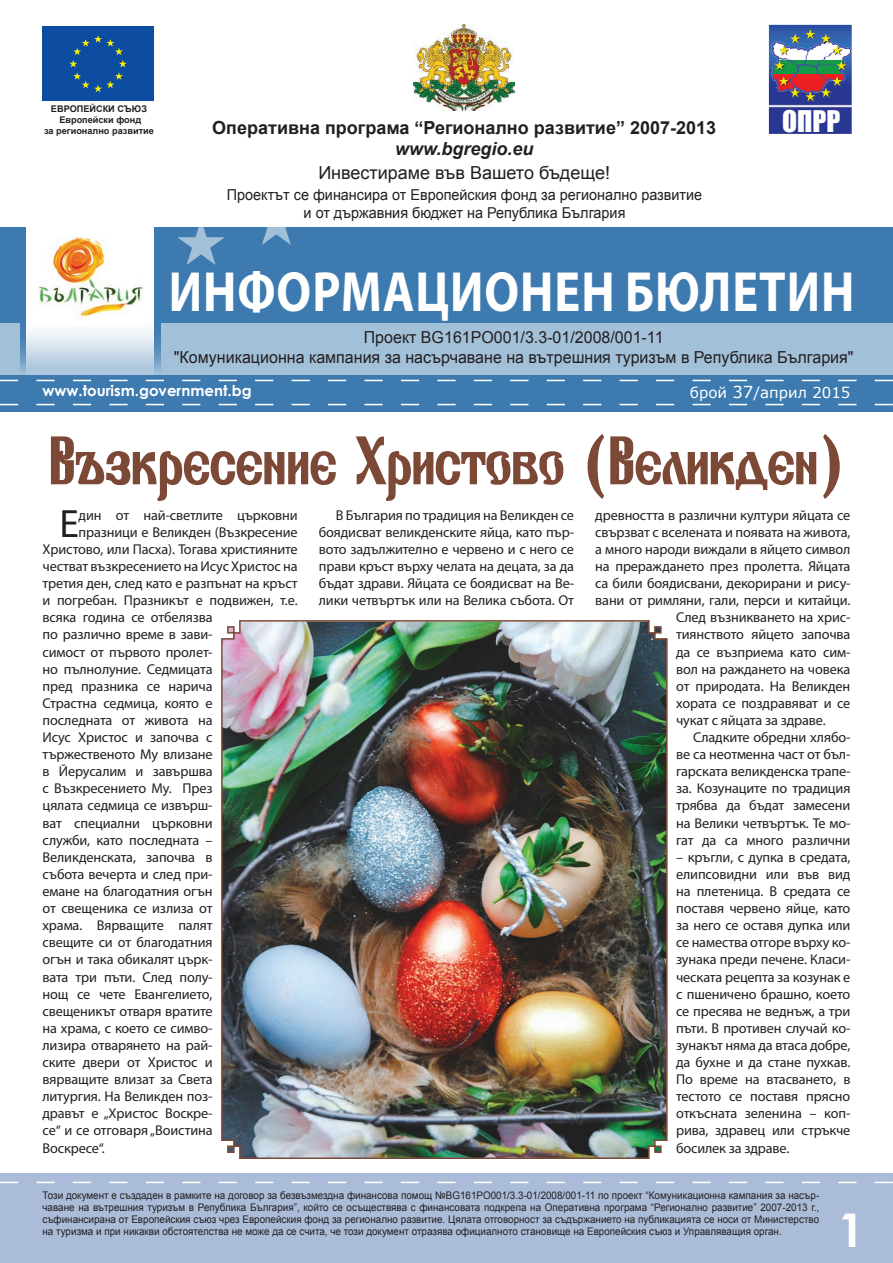
<style>
.page{position:relative;width:893px;height:1263px;background:#fff}
.page>*{position:absolute;margin:0;border:0;box-sizing:border-box;transform-origin:0 0}
.t1{font:700 68.4px "Old Cyr";color:#7d4937;scale:.85 1}
.t2{font:700 57px "Myriad Pro";letter-spacing:.02em;color:#fff;scale:.85 1}
.t3{font:700 46.5px "Century Gothic";color:#fff}
.t4{font:39.6px "Myriad Pro";color:#231f20}
.t5{font:27.6px "Impact";color:#fff}
.t6{font:700 18px "Arial";color:#231f20}
.t7{font:18px "Arial";color:#231f20}
.t8{font:italic 700 18px "Arial";color:#231f20}
.t9{font:16.5px/19.8px "Arial";color:#231f20;text-align:center}
.t10{font:15px/18px "Arial";color:#231f20;text-align:center;scale:.96 1}
.t11{font:700 15px "Century Gothic";color:#fff}
.t12{font:15px "Verdana";color:#fff}
.t13{font:14.25px/17.1px "Myriad Pro";letter-spacing:-.01em;color:#231f20;text-align:justify}
.t14{font:10.5px/12px "Arial";color:#231f20;text-align:justify;scale:.94 1}
.t15{font:700 9.15px/10.9px "Arial";color:#231f20;text-align:center}
.s1{font-size:16.5px}
</style>
<div class="page">
<div style="left:0;top:1174px;width:893px;height:89px;background:#abbcd9"></div>
<svg style="left:0;top:1182px;width:893px;height:1px"></svg>
<div style="left:0;top:227px;width:893px;height:185px;background:#3d7ab0"></div>
<svg style="left:177px;top:227px;width:48px;height:38px"></svg>
<svg style="left:262px;top:227px;width:29px;height:18px"></svg>
<div style="left:0;top:324px;width:893px;height:51px;background:#a3c0d9"></div>
<svg style="left:0;top:380px;width:893px;height:1px"></svg>
<svg style="left:0;top:404px;width:893px;height:1px"></svg>
<div style="left:42px;top:27px;width:112px;height:74px;background:#0d4da1"></div>
<svg style="left:42px;top:26px;width:85px;height:66px"></svg>
<img style="left:769px;top:25px;width:83px;height:109px">
<img style="left:771px;top:29px;width:81px;height:73px">
<img style="left:414px;top:25px;width:100px;height:85px">
<svg style="left:20px;top:324px;width:140px;height:58px"></svg>
<svg style="left:26px;top:227px;width:128px;height:155px"></svg>
<div style="left:31px;top:230px;width:115px;height:95px;background:#fff"></div>
<img style="left:38px;top:237px;width:105px;height:80px">
<svg style="left:50px;top:436px;width:286px;height:65px"></svg>
<svg style="left:355px;top:436px;width:209px;height:65px"></svg>
<svg style="left:587px;top:434px;width:253px;height:65px"></svg>
<img style="left:221px;top:620px;width:447px;height:539px">
<p class="t15" style="left:44px;top:103px;width:111px">ЕВРОПЕЙСКИ СЪЮЗ<br>Европейски фонд<br>за регионално развитие</p>
<p class="t6" style="left:212px;top:115px;width:505px">Оперативна програма “Регионално развитие” 2007-2013</p>
<h3 class="t5" style="left:782px;top:99px;width:60px">ОПРР</h3>
<p class="t8" style="left:395px;top:137px;width:140px">www.bgregio.eu</p>
<p class="t7" style="left:318px;top:161px;width:293px">Инвестираме във Вашето бъдеще!</p>
<p class="t10" style="left:227px;top:186px;width:497px">Проектът се финансира от Европейския фонд за регионално развитие и от държавния бюджет на Република България</p>
<h2 class="t2" style="left:169px;top:254px;width:808px">информационен бюлетин</h2>
<p class="t9" style="left:174px;top:328px;width:681px">Проект BG161PO001/3.3-01/2008/001-11<br>"Комуникационна кампания за насърчаване на вътрешния туризъм в Република България"</p>
<p class="t11" style="left:43px;top:379px;width:211px">www.tourism.government.bg</p>
<p class="t12" style="left:690px;top:383px;width:162px">брой <span class="s1">37</span>/април 2015</p>
<h1 class="t1" style="left:49px;top:423px;width:937px">Възкресение Христово (Великден)</h1>
<h3 class="t4" style="left:60px;top:499px;width:21px">Е</h3>
<p class="t13" style="left:79px;top:506px;width:221px">дин от най-светлите църковни</p>
<p class="t13" style="left:319px;top:506px;width:257px;text-indent:17px">В България по традиция на Великден се боядисват великденските яйца, като пър&shy;вото задължително е червено и с него се прави кръст върху челата на децата, за да бъдат здрави. Яйцата се боядисват на Ве&shy;лики четвъртък или на Велика събота. От</p>
<p class="t13" style="left:595px;top:506px;width:257px">древността в различни култури яйцата се</p>
<p class="t13" style="left:79px;top:523px;width:221px">празници е Великден (Възкресение</p>
<p class="t13" style="left:43px;top:540px;width:257px">Христово, или Пасха). Тогава християните</p>
<p class="t13" style="left:43px;top:557px;width:257px">честват възкресението на Исус Христос на</p>
<p class="t13" style="left:43px;top:575px;width:257px">третия ден, след като е разпънат на кръст</p>
<p class="t13" style="left:43px;top:592px;width:257px">и погребан. Празникът е подвижен, т.е.</p>
<p class="t13" style="left:43px;top:609px;width:172px">всяка година се отбелязва</p>
<p class="t13" style="left:43px;top:626px;width:172px">по различно време в зави-</p>
<p class="t13" style="left:43px;top:643px;width:172px">симост от първото пролет-</p>
<p class="t13" style="left:43px;top:660px;width:172px">но пълнолуние. Седмицата</p>
<p class="t13" style="left:43px;top:677px;width:172px">пред празника се нарича</p>
<p class="t13" style="left:43px;top:694px;width:172px">Страстна седмица, която е</p>
<p class="t13" style="left:43px;top:711px;width:172px">последната от живота на</p>
<p class="t13" style="left:43px;top:728px;width:172px">Исус Христос и започва с</p>
<p class="t13" style="left:43px;top:746px;width:172px">тържественото Му влизане</p>
<p class="t13" style="left:43px;top:763px;width:172px">в Йерусалим и завършва</p>
<p class="t13" style="left:43px;top:780px;width:172px">с Възкресението Му. През</p>
<p class="t13" style="left:43px;top:797px;width:172px">цялата седмица се извърш-</p>
<p class="t13" style="left:43px;top:814px;width:172px">ват специални църковни</p>
<p class="t13" style="left:43px;top:831px;width:172px">служби, като последната –</p>
<p class="t13" style="left:43px;top:848px;width:172px">Великденската, започва в</p>
<p class="t13" style="left:43px;top:865px;width:172px">събота вечерта и след при-</p>
<p class="t13" style="left:43px;top:882px;width:172px">емане на благодатния огън</p>
<p class="t13" style="left:43px;top:899px;width:172px">от свещеника се излиза от</p>
<p class="t13" style="left:43px;top:917px;width:172px">храма. Вярващите палят</p>
<p class="t13" style="left:43px;top:934px;width:172px">свещите си от благодатния</p>
<p class="t13" style="left:43px;top:951px;width:172px">огън и така обикалят църк-</p>
<p class="t13" style="left:43px;top:968px;width:172px">вата три пъти. След полу-</p>
<p class="t13" style="left:43px;top:985px;width:172px">нощ се чете Евангелието,</p>
<p class="t13" style="left:43px;top:1002px;width:172px">свещеникът отваря вратите</p>
<p class="t13" style="left:43px;top:1019px;width:172px">на храма, с което се симво-</p>
<p class="t13" style="left:43px;top:1036px;width:172px">лизира отварянето на рай-</p>
<p class="t13" style="left:43px;top:1053px;width:172px">ските двери от Христос и</p>
<p class="t13" style="left:43px;top:1070px;width:172px">вярващите влизат за Света</p>
<p class="t13" style="left:43px;top:1088px;width:172px">литургия. На Великден поз-</p>
<p class="t13" style="left:43px;top:1105px;width:172px">дравът е „Христос Воскре-</p>
<p class="t13" style="left:43px;top:1122px;width:172px">се“ и се отговаря „Воистина</p>
<p class="t13" style="left:43px;top:1139px;width:64px">Воскресе“.</p>
<p class="t13" style="left:595px;top:523px;width:257px">свързват с вселената и появата на живота,</p>
<p class="t13" style="left:595px;top:540px;width:257px">а много народи виждали в яйцето символ</p>
<p class="t13" style="left:595px;top:557px;width:257px">на прераждането през пролетта. Яйцата</p>
<p class="t13" style="left:595px;top:575px;width:257px">са били боядисвани, декорирани и рису-</p>
<p class="t13" style="left:595px;top:592px;width:257px">вани от римляни, гали, перси и китайци.</p>
<p class="t13" style="left:676px;top:609px;width:176px">След възникването на хрис-</p>
<p class="t13" style="left:676px;top:626px;width:176px">тиянството яйцето започва</p>
<p class="t13" style="left:676px;top:643px;width:176px">да се възприема като сим-</p>
<p class="t13" style="left:676px;top:660px;width:176px">вол на раждането на човека</p>
<p class="t13" style="left:676px;top:677px;width:176px">от природата. На Великден</p>
<p class="t13" style="left:676px;top:694px;width:176px">хората се поздравяват и се</p>
<p class="t13" style="left:676px;top:711px;width:151px">чукат с яйцата за здраве.</p>
<p class="t13" style="left:693px;top:728px;width:159px">Сладките обредни хлябо-</p>
<p class="t13" style="left:676px;top:746px;width:176px">ве са неотменна част от бъл-</p>
<p class="t13" style="left:676px;top:763px;width:176px">гарската великденска трапе-</p>
<p class="t13" style="left:676px;top:780px;width:176px">за. Козунаците по традиция</p>
<p class="t13" style="left:676px;top:797px;width:176px">трябва да бъдат замесени</p>
<p class="t13" style="left:676px;top:814px;width:176px">на Велики четвъртък. Те мо-</p>
<p class="t13" style="left:676px;top:831px;width:176px">гат да са много различни</p>
<p class="t13" style="left:676px;top:848px;width:176px">– кръгли, с дупка в средата, елипсовидни или във вид на плетеница. В средата се поставя червено яйце, като за него се оставя дупка или се намества отгоре върху ко&shy;зунака преди печене. Класи&shy;ческата рецепта за козунак е с пшеничено брашно, което се пресява не веднъж, а три пъти. В противен случай ко&shy;зунакът няма да втаса добре, да бухне и да стане пухкав.<br>По време на втасването, в тестото се поставя прясно откъсната зеленина – коп&shy;рива, здравец или стръкче босилек за здраве.</p>
<p class="t14" style="left:43px;top:1190px;width:828px">Този документ е създаден в рамките на договор за безвъзмездна финансова помощ №BG161PO001/3.3-01/2008/001-11 по проект “Комуникационна кампания за насър&shy;чаване на вътрешния туризъм в Република България”, който се осъществява с финансовата подкрепа на Оперативна програма “Регионално развитие” 2007-2013 г., съфинансирана от Европейския съюз чрез Европейския фонд за регионално развитие. Цялата отговорност за съдържанието на публикацията се носи от Министерство на туризма и при никакви обстоятелства не може да се счита, че този документ отразява официалното становище на Европейския съюз и Управляващия орган.</p>
<h3 class="t3" style="left:838px;top:1195px;width:28px">1</h3>
</div>
